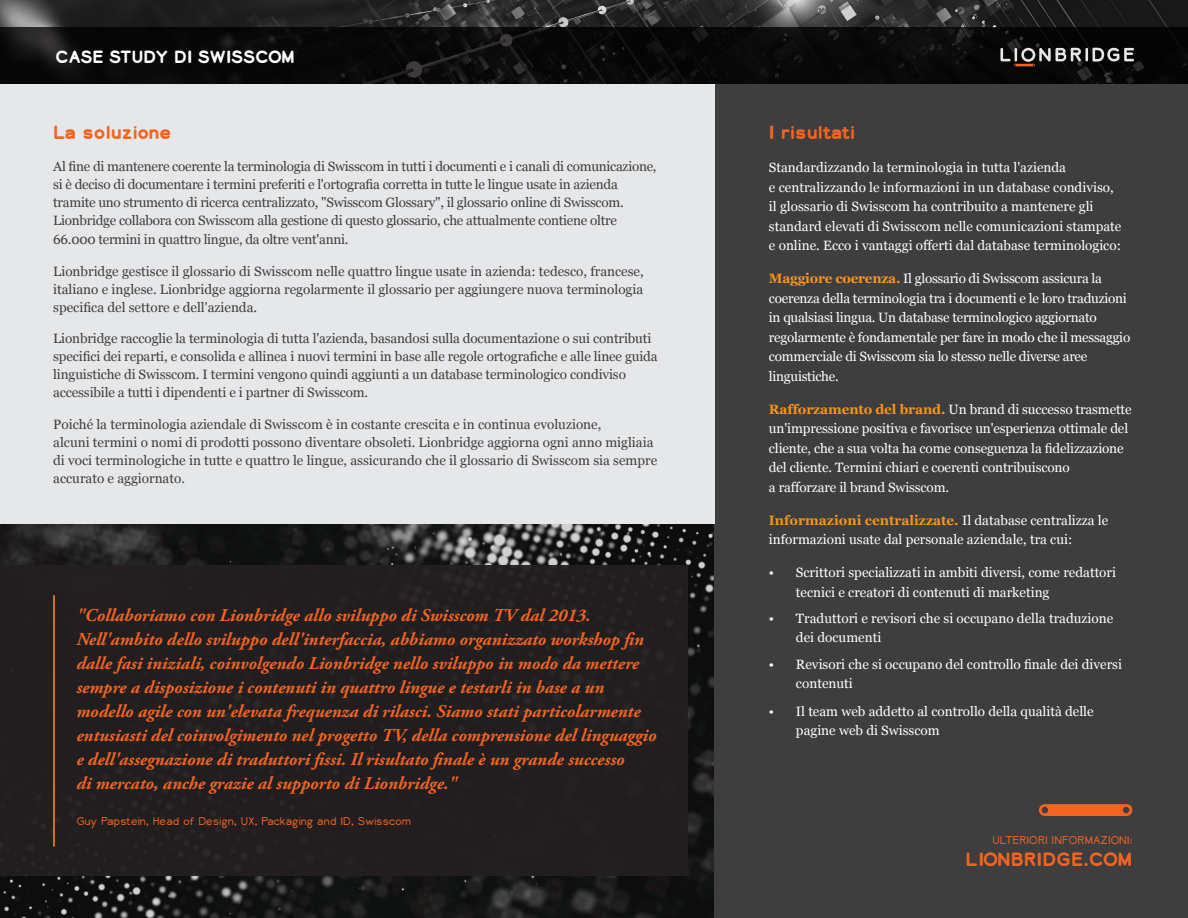
<style>
.page{position:relative;width:1188px;height:918px;background:#fff}
.page>*{position:absolute;margin:0;border:0;box-sizing:border-box;transform-origin:0 0}
.t1{font:italic 700 18px/24px "Adobe Garamond Pro";color:#f36421}
.t2{font:700 18px "Lionbridge Sans";color:#f36421}
.t3{font:700 16.5px "Lionbridge Sans";color:#fff}
.t4{font:13.5px/18px "Georgia";letter-spacing:-.01em;color:#3e3e3f}
.t5{font:13.5px/19.5px "Georgia";color:#fff}
.t6{font:13.5px/19.5px "Georgia";letter-spacing:-.02em;color:#fff}
.t7{font:300 10.5px "Lionbridge Sans";color:#f36421}
.t8{font:300 10.5px "Lionbridge Sans";letter-spacing:-.02em;color:#f36421}
.s1{font-weight:700;color:#f7931d}
</style>
<div class="page">
<img style="left:0;top:524px;width:715px;height:394px">
<div style="left:0;top:566px;width:688px;height:310px;background:#231f20"></div>
<div style="left:715px;top:0;width:473px;height:918px;background:#3e3e3f"></div>
<div style="left:0;top:0;width:715px;height:524px;background:#e6e7e9"></div>
<img style="left:0;top:0;width:1188px;height:27px">
<svg style="left:0;top:27px;width:1188px;height:56px;background:#0b0a0a"></svg>
<svg style="left:1000px;top:48px;width:134px;height:18px;background:#514f4e"></svg>
<svg style="left:1039px;top:804px;width:93px;height:12px"></svg>
<hr style="left:53px;top:596px;width:2px;height:250px;background:#f7931d">
<p class="t3" style="left:55px;top:45px;width:241px">CASE STUDY DI SWISSCOM</p>
<p class="t2" style="left:53px;top:120px;width:120px">La soluzione</p>
<p class="t4" style="left:53px;top:156px;width:605px">Al fine di mantenere coerente la terminologia di Swisscom in tutti i documenti e i canali di comunicazione, si è deciso di documentare i termini preferiti e l'ortografia corretta in tutte le lingue usate in azienda tramite uno strumento di ricerca centralizzato, "Swisscom Glossary", il glossario online di Swisscom.<br>Lionbridge collabora con Swisscom alla gestione di questo glossario, che attualmente contiene oltre</p>
<p class="t4" style="left:53px;top:230px;width:297px">66.000 termini in quattro lingue, da oltre vent'anni.</p>
<p class="t4" style="left:53px;top:261px;width:592px;text-align:justify">Lionbridge gestisce il glossario di Swisscom nelle quattro lingue usate in azienda: tedesco, francese, italiano e inglese. Lionbridge aggiorna regolarmente il glossario per aggiungere nuova terminologia specifica del settore e dell'azienda.</p>
<p class="t4" style="left:53px;top:329px;width:606px">Lionbridge raccoglie la terminologia di tutta l'azienda, basandosi sulla documentazione o sui contributi specifici dei reparti, e consolida e allinea i nuovi termini in base alle regole ortografiche e alle linee guida linguistiche di Swisscom. I termini vengono quindi aggiunti a un database terminologico condiviso accessibile a tutti i dipendenti e i partner di Swisscom.</p>
<p class="t4" style="left:53px;top:414px;width:606px">Poiché la terminologia aziendale di Swisscom è in costante crescita e in continua evoluzione,<br>alcuni termini o nomi di prodotti possono diventare obsoleti. Lionbridge aggiorna ogni anno migliaia di voci terminologiche in tutte e quattro le lingue, assicurando che il glossario di Swisscom sia sempre accurato e aggiornato.</p>
<p class="t1" style="left:76px;top:603px;width:582px">"Collaboriamo con Lionbridge allo sviluppo di Swisscom TV dal 2013.<br>Nell'ambito dello sviluppo dell'interfaccia, abbiamo organizzato workshop fin dalle fasi iniziali, coinvolgendo Lionbridge nello sviluppo in modo da mettere sempre a disposizione i contenuti in quattro lingue e testarli in base a un modello agile con un'elevata frequenza di rilasci. Siamo stati particolarmente entusiasti del coinvolgimento nel progetto TV, della comprensione del linguaggio e dell'assegnazione di traduttori fissi. Il risultato finale è un grande successo<br>di mercato, anche grazie al supporto di Lionbridge."</p>
<p class="t7" style="left:76px;top:813px;width:336px">Guy Papstein, Head of Design, UX, Packaging and ID, Swisscom</p>
<p class="t2" style="left:769px;top:120px;width:88px">I risultati</p>
<p class="t5" style="left:769px;top:157px;width:354px">Standardizzando la terminologia in tutta l'azienda<br>e centralizzando le informazioni in un database condiviso, il glossario di Swisscom ha contribuito a mantenere gli standard elevati di Swisscom nelle comunicazioni stampate e online. Ecco i vantaggi offerti dal database terminologico:</p>
<p class="t6" style="left:769px;top:268px;width:363px"><span class="s1">Maggiore coerenza.</span> Il glossario di Swisscom assicura la coerenza della terminologia tra i documenti e le loro traduzioni in qualsiasi lingua. Un database terminologico aggiornato regolarmente è fondamentale per fare in modo che il messaggio commerciale di Swisscom sia lo stesso nelle diverse aree linguistiche.</p>
<p class="t5" style="left:769px;top:399px;width:364px"><span class="s1">Rafforzamento del brand.</span> Un brand di successo trasmette un'impressione positiva e favorisce un'esperienza ottimale del cliente, che a sua volta ha come conseguenza la fidelizzazione del cliente. Termini chiari e coerenti contribuiscono<br>a rafforzare il brand Swisscom.</p>
<p class="t5" style="left:769px;top:510px;width:341px"><span class="s1">Informazioni centralizzate.</span> Il database centralizza le informazioni usate dal personale aziendale, tra cui:</p>
<p class="t5" style="left:796px;top:562px;width:322px;text-indent:-27px">• Scrittori specializzati in ambiti diversi, come redattori tecnici e creatori di contenuti di marketing</p>
<p class="t5" style="left:796px;top:608px;width:319px;text-indent:-27px">• Traduttori e revisori che si occupano della traduzione dei documenti</p>
<p class="t5" style="left:796px;top:654px;width:328px;text-indent:-27px">• Revisori che si occupano del controllo finale dei diversi contenuti</p>
<p class="t5" style="left:796px;top:701px;width:299px;text-indent:-27px">• Il team web addetto al controllo della qualità delle pagine web di Swisscom</p>
<p class="t8" style="left:993px;top:833px;width:141px">ULTERIORI INFORMAZIONI:</p>
<p class="t2" style="left:966px;top:846px;width:168px">LIONBRIDGE.COM</p>
</div>
